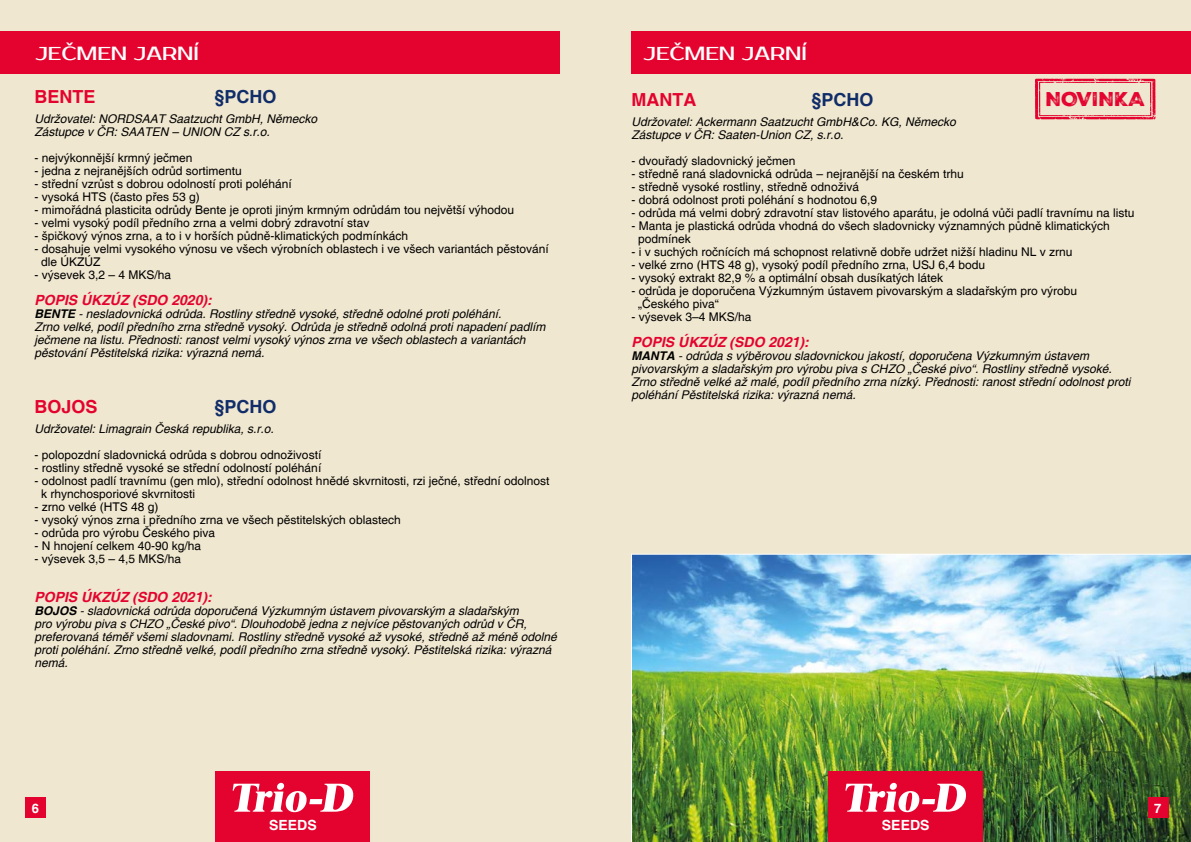
<style>
.page{position:relative;width:1191px;height:842px;background:#f0e7d0}
.page>*{position:absolute;margin:0;border:0;box-sizing:border-box;transform-origin:0 0}
.t1{font:19.3px "Nexa Rust Sans Black 02";letter-spacing:-.01em;color:#e4032e}
.t2{font:19px "Prosto One";color:#fff}
.t3{font:700 18px "Helvetica";color:#e4032e}
.t4{font:700 18px "Helvetica";color:#102d69}
.t5{font:italic 700 14px "Helvetica";color:#e4032e}
.t6{font:700 14px "Helvetica";color:#fff}
.t7{font:700 13px "Helvetica";color:#fff}
.t8{font:12px/13px "Helvetica";color:#000}
.t9{font:italic 12px/13px "Helvetica";color:#000}
.s1{font-weight:700}
</style>
<div class="page">
<img style="left:631px;top:554px;width:560px;height:288px">
<div style="left:215px;top:771px;width:154px;height:71px;background:#e4032e"></div>
<svg style="left:233px;top:783px;width:121px;height:29px"></svg>
<div style="left:828px;top:771px;width:154px;height:71px;background:#e4032e"></div>
<svg style="left:845px;top:783px;width:121px;height:29px"></svg>
<div style="left:25px;top:797px;width:21px;height:21px;background:#e4032e"></div>
<div style="left:1147px;top:797px;width:21px;height:21px;background:#e4032e"></div>
<div style="left:631px;top:31px;width:560px;height:43px;background:#e4032e"></div>
<div style="left:0;top:31px;width:559px;height:43px;background:#e4032e"></div>
<svg style="left:1035px;top:79px;width:120px;height:41px"></svg>
<h2 class="t2" style="left:35px;top:42px;width:165px">JEČMEN JARNÍ</h2>
<h2 class="t2" style="left:643px;top:43px;width:165px">JEČMEN JARNÍ</h2>
<h3 class="t3" style="left:34px;top:86px;width:63px">BENTE</h3>
<h3 class="t4" style="left:214px;top:86px;width:64px">§PCHO</h3>
<p class="t9" style="left:34px;top:113px;width:284px">Udržovatel: NORDSAAT Saatzucht GmbH, Německo<br>Zástupce v ČR: SAATEN – UNION CZ s.r.o.</p>
<p class="t8" style="left:34px;top:152px;width:160px">- nejvýkonnější krmný ječmen</p>
<p class="t8" style="left:34px;top:165px;width:209px">- jedna z nejranějších odrůd sortimentu</p>
<p class="t8" style="left:34px;top:178px;width:259px">- střední vzrůst s dobrou odolností proti poléhání</p>
<p class="t8" style="left:34px;top:191px;width:167px">- vysoká HTS (často přes 53 g)</p>
<p class="t8" style="left:34px;top:204px;width:481px">- mimořádná plasticita odrůdy Bente je oproti jiným krmným odrůdám tou největší výhodou</p>
<p class="t8" style="left:34px;top:217px;width:336px">- velmi vysoký podíl předního zrna a velmi dobrý zdravotní stav</p>
<p class="t8" style="left:34px;top:230px;width:375px">- špičkový výnos zrna, a to i v horších půdně-klimatických podmínkách</p>
<p class="t8" style="left:41px;top:243px;width:509px;text-indent:-7px">- dosahuje velmi vysokého výnosu ve všech výrobních oblastech i ve všech variantách pěstování dle ÚKZÚZ</p>
<p class="t8" style="left:34px;top:269px;width:138px">- výsevek 3,2 – 4 MKS/ha</p>
<p class="t5" style="left:34px;top:291px;width:179px">POPIS ÚKZÚZ (SDO 2020):</p>
<p class="t9" style="left:34px;top:308px;width:512px"><span class="s1">BENTE</span> - nesladovnická odrůda. Rostliny středně vysoké, středně odolné proti poléhání.<br>Zrno velké, podíl předního zrna středně vysoký. Odrůda je středně odolná proti napadení padlím ječmene na listu. Přednosti: ranost velmi vysoký výnos zrna ve všech oblastech a variantách pěstování Pěstitelská rizika: výrazná nemá.</p>
<h3 class="t3" style="left:34px;top:396px;width:65px">BOJOS</h3>
<h3 class="t4" style="left:214px;top:396px;width:64px">§PCHO</h3>
<p class="t9" style="left:34px;top:423px;width:241px">Udržovatel: Limagrain Česká republika, s.r.o.</p>
<p class="t8" style="left:34px;top:449px;width:288px">- polopozdní sladovnická odrůda s dobrou odnoživostí</p>
<p class="t8" style="left:34px;top:462px;width:288px">- rostliny středně vysoké se střední odolností poléhání</p>
<p class="t8" style="left:41px;top:475px;width:510px;text-indent:-7px">- odolnost padlí travnímu (gen mlo), střední odolnost hnědé skvrnitosti, rzi ječné, střední odolnost k rhynchosporiové skvrnitosti</p>
<p class="t8" style="left:34px;top:501px;width:126px">- zrno velké (HTS 48 g)</p>
<p class="t8" style="left:34px;top:514px;width:368px">- vysoký výnos zrna i předního zrna ve všech pěstitelských oblastech</p>
<p class="t8" style="left:34px;top:527px;width:182px">- odrůda pro výrobu Českého piva</p>
<p class="t8" style="left:34px;top:540px;width:168px">- N hnojení celkem 40-90 kg/ha</p>
<p class="t8" style="left:34px;top:553px;width:148px">- výsevek 3,5 – 4,5 MKS/ha</p>
<p class="t5" style="left:34px;top:589px;width:179px">POPIS ÚKZÚZ (SDO 2021):</p>
<p class="t9" style="left:34px;top:605px;width:524px"><span class="s1">BOJOS</span> - sladovnická odrůda doporučená Výzkumným ústavem pivovarským a sladařským<br>pro výrobu piva s CHZO „České pivo“. Dlouhodobě jedna z nejvíce pěstovaných odrůd v ČR, preferovaná téměř všemi sladovnami. Rostliny středně vysoké až vysoké, středně až méně odolné proti poléhání. Zrno středně velké, podíl předního zrna středně vysoký. Pěstitelská rizika: výrazná nemá.</p>
<h1 class="t1" style="left:1045px;top:86px;width:102px">NOVINKA</h1>
<h3 class="t3" style="left:631px;top:89px;width:66px">MANTA</h3>
<h3 class="t4" style="left:811px;top:89px;width:64px">§PCHO</h3>
<p class="t9" style="left:631px;top:116px;width:326px">Udržovatel: Ackermann Saatzucht GmbH&amp;Co. KG, Německo<br>Zástupce v ČR: Saaten-Union CZ, s.r.o.</p>
<p class="t8" style="left:631px;top:155px;width:166px">- dvouřadý sladovnický ječmen</p>
<p class="t8" style="left:631px;top:168px;width:334px">- středně raná sladovnická odrůda – nejranější na českém trhu</p>
<p class="t8" style="left:631px;top:181px;width:229px">- středně vysoké rostliny, středně odnoživá</p>
<p class="t8" style="left:631px;top:194px;width:247px">- dobrá odolnost proti poléhání s hodnotou 6,9</p>
<p class="t8" style="left:631px;top:207px;width:504px">- odrůda má velmi dobrý zdravotní stav listového aparátu, je odolná vůči padlí travnímu na listu</p>
<p class="t8" style="left:638px;top:220px;width:473px;text-indent:-7px">- Manta je plastická odrůda vhodná do všech sladovnicky významných půdně klimatických podmínek</p>
<p class="t8" style="left:631px;top:246px;width:442px">- i v suchých ročnících má schopnost relativně dobře udržet nižší hladinu NL v zrnu</p>
<p class="t8" style="left:631px;top:259px;width:355px">- velké zrno (HTS 48 g), vysoký podíl předního zrna, USJ 6,4 bodu</p>
<p class="t8" style="left:631px;top:272px;width:313px">- vysoký extrakt 82,9 % a optimální obsah dusíkatých látek</p>
<p class="t8" style="left:638px;top:285px;width:440px;text-indent:-7px">- odrůda je doporučena Výzkumným ústavem pivovarským a sladařským pro výrobu „Českého piva“</p>
<p class="t8" style="left:631px;top:311px;width:122px">- výsevek 3–4 MKS/ha</p>
<p class="t5" style="left:631px;top:334px;width:179px">POPIS ÚKZÚZ (SDO 2021):</p>
<p class="t9" style="left:631px;top:350px;width:500px"><span class="s1">MANTA</span> - odrůda s výběrovou sladovnickou jakostí, doporučena Výzkumným ústavem pivovarským a sladařským pro výrobu piva s CHZO „České pivo“. Rostliny středně vysoké.<br>Zrno středně velké až malé, podíl předního zrna nízký. Přednosti: ranost střední odolnost proti poléhání Pěstitelská rizika: výrazná nemá.</p>
<p class="t7" style="left:32px;top:800px;width:9px">6</p>
<p class="t7" style="left:1154px;top:800px;width:9px">7</p>
<p class="t6" style="left:269px;top:816px;width:49px">SEEDS</p>
<p class="t6" style="left:882px;top:816px;width:49px">SEEDS</p>
</div>
